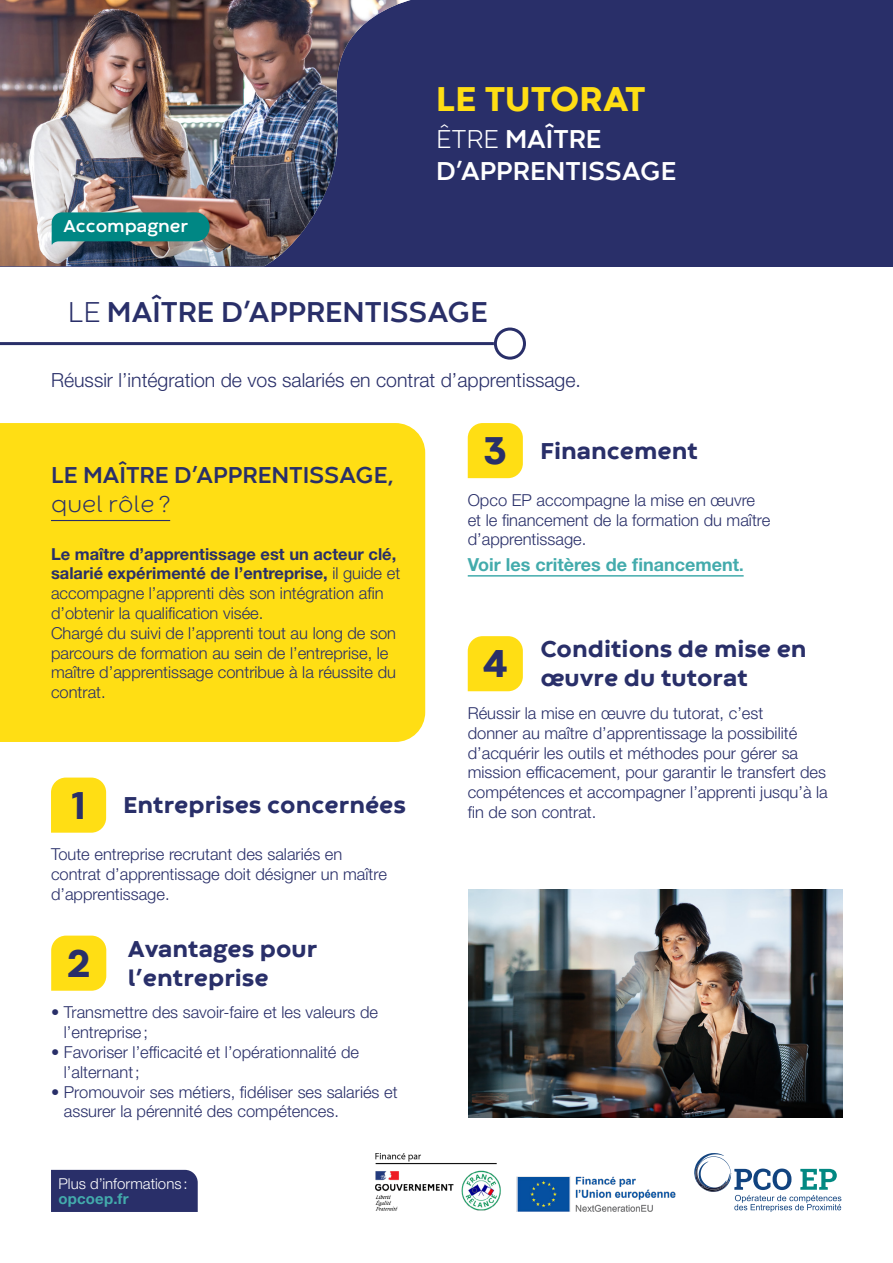
<style>
.page{position:relative;width:893px;height:1263px;background:#fff}
.page>*{position:absolute;margin:0;border:0;box-sizing:border-box;transform-origin:0 0}
.t1{font:800 36px "Codec Warm";color:#ffde14}
.t2{font:700 30px "Codec Warm";color:#292f69}
.t3{font:700 27px/32.4px "Codec Warm";color:#fff}
.t4{font:800 24px/28.8px "Codec Warm";color:#292f69}
.t5{font:700 24px "Codec Warm";color:#292f69}
.t6{font:300 24px "Codec Warm";color:#292f69}
.t7{font:300 19.5px "Helvetica Neue LT Std";color:#292f69}
.t8{font:700 18px "Helvetica Neue LT Std";color:#43abac}
.t9{font:700 18px "Codec Warm";color:#fff}
.t10{font:300 16.5px/19.8px "Helvetica Neue LT Std";color:#292f69}
.t11{font:300 15px "Helvetica Neue LT Std";letter-spacing:.005em;color:#fff}
.t12{font:700 15px "Helvetica Neue LT Std";letter-spacing:.015em;color:#43abac}
.s1{font-weight:300}
.s2{font-weight:700}
.s3{font-size:40.5px}
.s4{font-size:16.5px}
</style>
<div class="page">
<svg style="left:51px;top:777px;width:55px;height:56px;background:#ffdf22"></svg>
<svg style="left:51px;top:935px;width:55px;height:56px;background:#ffe022"></svg>
<div style="left:0;top:423px;width:425px;height:319px;background:#ffde14"></div>
<hr style="left:51px;top:520px;width:119px;height:1px;background:#292f69">
<img style="left:468px;top:889px;width:374px;height:228px">
<hr style="left:0;top:342px;width:494px;height:3px;background:#292f69">
<div style="left:494px;top:328px;width:32px;height:32px;border:3px solid #292f69;border-radius:50%"></div>
<hr style="left:468px;top:575px;width:276px;height:2px;background:#43abac">
<svg style="left:468px;top:423px;width:55px;height:55px;background:#ffdf1f"></svg>
<svg style="left:468px;top:636px;width:55px;height:55px;background:#ffdf1f"></svg>
<div style="left:51px;top:1170px;width:147px;height:42px;background:#292f69"></div>
<svg style="left:694px;top:1153px;width:147px;height:59px"></svg>
<img style="left:375px;top:1153px;width:301px;height:59px">
<div style="left:0;top:0;width:893px;height:266px;background:#292f69"></div>
<img style="left:0;top:0;width:411px;height:266px">
<svg style="left:52px;top:212px;width:158px;height:33px;background:#148582"></svg>
<p class="t9" style="left:64px;top:215px;width:126px">Accompagner</p>
<h1 class="t1" style="left:436px;top:76px;width:211px">LE TUTORAT</h1>
<h3 class="t3" style="left:436px;top:124px;width:242px"><span class="s1">ÊTRE</span> MAÎTRE<br>D’APPRENTISSAGE</h3>
<h2 class="t2" style="left:68px;top:294px;width:421px"><span class="s1">LE</span> MAÎTRE D’APPRENTISSAGE</h2>
<p class="t7" style="left:51px;top:369px;width:531px">Réussir l’intégration de vos salariés en contrat d’apprentissage.</p>
<h3 class="t5" style="left:51px;top:460px;width:344px">LE MAÎTRE D’APPRENTISSAGE,</h3>
<h3 class="t6" style="left:51px;top:489px;width:121px">quel rôle ?</h3>
<p class="t10" style="left:51px;top:543px;width:351px"><span class="s2">Le maître d’apprentissage est un acteur clé, salarié expérimenté de l’entreprise,</span> il guide et accompagne l’apprenti dès son intégration afin d’obtenir la qualification visée.<br>Chargé du suivi de l’apprenti tout au long de son parcours de formation au sein de l’entreprise, le maître d’apprentissage contribue à la réussite du contrat.</p>
<h3 class="t4" style="left:71px;top:792px;width:337px"><span class="s3">1</span> Entreprises concernées</h3>
<p class="t10" style="left:51px;top:844px;width:337px">Toute entreprise recrutant des salariés en contrat d’apprentissage doit désigner un maître d’apprentissage.</p>
<h3 class="t4" style="left:67px;top:936px;width:252px;text-indent:61px">Avantages pour<br><sup>2</sup> l’entreprise</h3>
<p class="t10" style="left:64px;top:1002px;width:316px;text-indent:-13px">• Transmettre des savoir-faire et les valeurs de l’entreprise;</p>
<p class="t10" style="left:64px;top:1042px;width:297px;text-indent:-13px">• Favoriser l’efficacité et l’opérationnalité de l’alternant;</p>
<p class="t10" style="left:64px;top:1081px;width:335px;text-indent:-13px">• Promouvoir ses métiers, fidéliser ses salariés et assurer la pérennité des compétences.</p>
<p class="t11" style="left:58px;top:1174px;width:131px">Plus d’informations :</p>
<p class="t12" style="left:58px;top:1189px;width:72px">opcoep.fr</p>
<h3 class="t4" style="left:484px;top:438px;width:215px"><span class="s3">3</span> Financement</h3>
<p class="t10" style="left:468px;top:490px;width:304px">Opco EP accompagne la mise en œuvre et le financement de la formation du maître d’apprentissage.</p>
<p class="t8" style="left:468px;top:554px;width:277px">Voir les critères de financement<span class="s4">.</span></p>
<h3 class="t4" style="left:482px;top:636px;width:326px;text-indent:58px">Conditions de mise en<br><sup>4</sup> œuvre du tutorat</h3>
<p class="t10" style="left:468px;top:703px;width:362px">Réussir la mise en œuvre du tutorat, c’est<br>donner au maître d’apprentissage la possibilité d’acquérir les outils et méthodes pour gérer sa mission efficacement, pour garantir le transfert des compétences et accompagner l’apprenti jusqu’à la fin de son contrat.</p>
</div>
